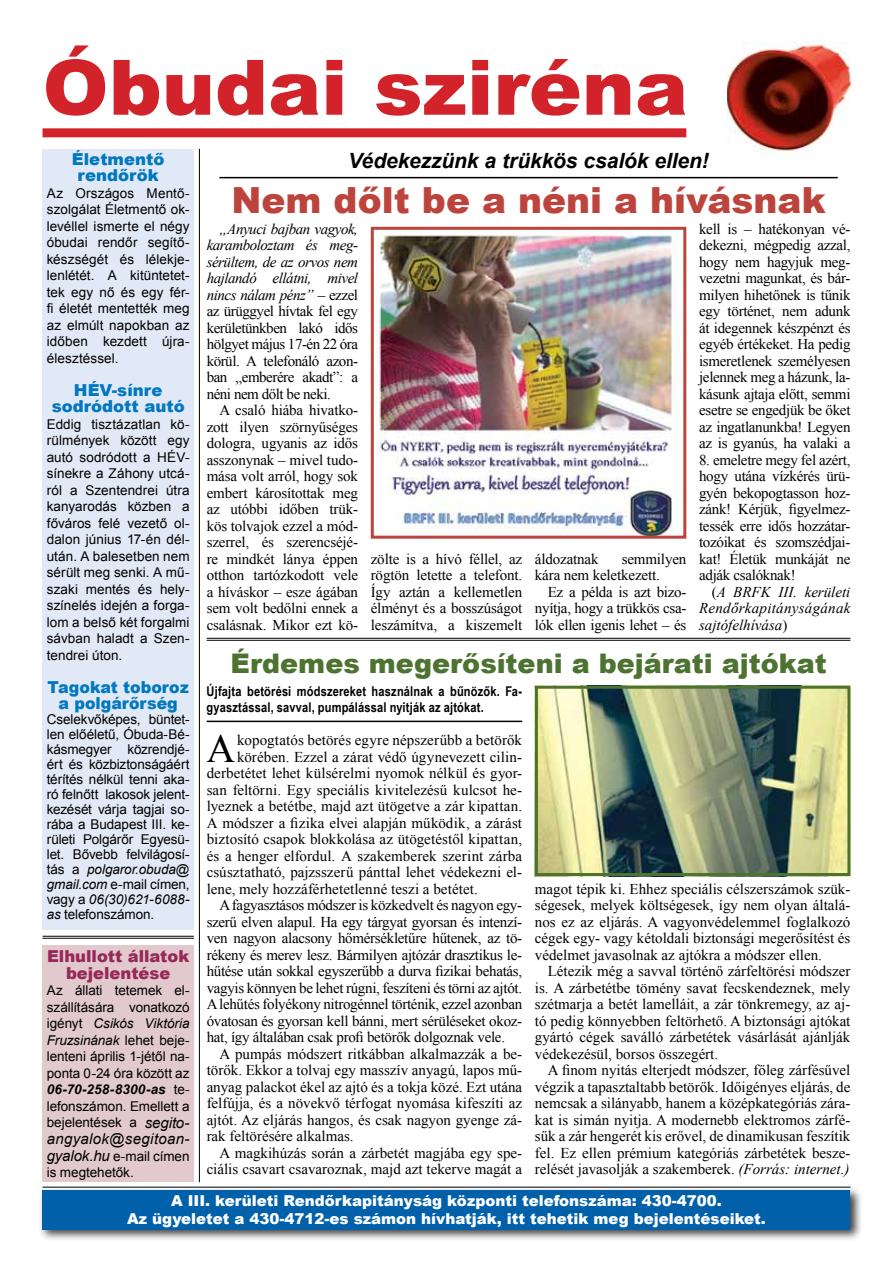
<style>
.page{position:relative;width:893px;height:1263px;background:#fff}
.page>*{position:absolute;margin:0;border:0;box-sizing:border-box;transform-origin:0 0}
.t1{font:900 76.5px "Arial";color:#d2232a;scale:1.04 1}
.t2{font:39.9px "Times New Roman";color:#000}
.t3{font:900 36px "Arial";color:#bd443d}
.t4{font:900 27px "Arial";color:#4d7331}
.t5{font:italic 700 21px "Arial";letter-spacing:-.005em;color:#000}
.t6{font:900 16.5px/16.5px "Arial";color:#0078c0;text-align:center}
.t7{font:900 16.5px/16.5px "Arial";color:#972958;text-align:center}
.t8{font:900 16.5px/16.5px "Arial";color:#0078c0;text-align:center;scale:.96 1}
.t9{font:15px/16.5px "Times New Roman";letter-spacing:-.005em;color:#000;text-align:justify}
.t10{font:900 15px/18px "Arial";color:#fff;text-align:center}
.t11{font:italic 15px/16.5px "Times New Roman";letter-spacing:.01em;color:#000;text-align:justify}
.t12{font:italic 15px "Arial";letter-spacing:.02em;color:#000}
.t13{font:13.5px/16.5px "Arial";color:#000;text-align:justify}
.t14{font:700 13.5px/16.5px "Arial Narrow";letter-spacing:.015em;color:#000}
.s1{font-style:italic}
.s2{font-weight:700;font-style:italic}
.s3{font-style:italic;font-size:15px}
.s4{font-style:normal}
</style>
<div class="page">
<div style="left:39px;top:1186px;width:824px;height:56px;background:#000;opacity:.75"></div>
<div style="left:43px;top:1190px;width:807px;height:40px;background:#0060aa"></div>
<hr style="left:43px;top:1187px;width:807px;height:1px;background:#000">
<img style="left:727px;top:41px;width:123px;height:111px">
<div style="left:43px;top:128px;width:643px;height:9px;background:#d2232a"></div>
<div style="left:43px;top:149px;width:151px;height:780px;background:#e2e9f6"></div>
<hr style="left:199px;top:149px;width:1px;height:1033px;background:#000">
<div style="left:43px;top:945px;width:151px;height:237px;background:#e1c9cd"></div>
<hr style="left:43px;top:936px;width:151px;height:1px;background:#000">
<hr style="left:43px;top:938px;width:151px;height:1px;background:#000">
<hr style="left:219px;top:177px;width:619px;height:1px;background:#000">
<img style="left:378px;top:233px;width:297px;height:302px">
<div style="left:371px;top:227px;width:315px;height:312px;border:3px solid #bd443d"></div>
<hr style="left:207px;top:721px;width:315px;height:1px;background:#000">
<img style="left:539px;top:690px;width:307px;height:182px">
<div style="left:535px;top:686px;width:315px;height:190px;border:3px solid #4d7331"></div>
<hr style="left:207px;top:638px;width:643px;height:1px;background:#000">
<hr style="left:207px;top:640px;width:643px;height:1px;background:#000">
<h1 class="t1" style="left:43px;top:32px;width:622px">Óbudai sziréna</h1>
<p class="t6" style="left:72px;top:150px;width:94px">Életmentő rendőrök</p>
<p class="t13" style="left:47px;top:185px;width:144px">Az Országos Mentő&shy;szolgálat Életmentő ok&shy;levéllel ismerte el négy óbudai rendőr segítő&shy;készségét és lélekje&shy;lenlétét. A kitüntetet&shy;tek egy nő és egy fér&shy;fi életét mentették meg az elmúlt napokban az időben kezdett újra&shy;élesztéssel.</p>
<p class="t6" style="left:52px;top:381px;width:134px">HÉV-sínre sodródott autó</p>
<p class="t13" style="left:47px;top:416px;width:144px">Eddig tisztázatlan kö&shy;rülmények között egy autó sodródott a HÉV&shy;sínekre a Záhony utcá&shy;ról a Szentendrei útra kanyarodás közben a főváros felé vezető ol&shy;dalon június 17-én dél&shy;után. A balesetben nem sérült meg senki. A mű&shy;szaki mentés és hely&shy;színelés idején a forga&shy;lom a belső két forgalmi sávban haladt a Szen&shy;tendrei úton.</p>
<p class="t8" style="left:47px;top:678px;width:149px">Tagokat toboroz a polgárőrség</p>
<p class="t13" style="left:47px;top:712px;width:144px;line-height:15px">Cselekvőképes, büntet&shy;len előéletű, Óbuda-Bé&shy;kásmegyer közrendjé&shy;ért és közbiztonságáért térítés nélkül tenni aka&shy;ró felnőtt lakosok jelent&shy;kezését várja tagjai so&shy;rába a Budapest III. ke&shy;rületi Polgárőr Egyesü&shy;let. Bővebb felvilágosí&shy;tás a <span class="s1">polgaror.obuda@ gmail.com</span> e-mail címen, vagy a <span class="s1">06(30)621-6088- as</span> telefonszámon.</p>
<p class="t7" style="left:47px;top:948px;width:144px">Elhullott állatok bejelentése</p>
<p class="t13" style="left:47px;top:983px;width:144px">Az állati tetemek el&shy;szállítására vonatkozó igényt <span class="s1">Csikós Viktória Fruzsinának</span> lehet beje&shy;lenteni április 1-jétől na&shy;ponta 0-24 óra között az <span class="s2">06-70-258-8300-as</span> te&shy;lefonszámon. Emellett a bejelentések a <span class="s3">segito-</span></p>
<p class="t12" style="left:47px;top:1129px;width:144px">angyalok@segitoan-</p>
<p class="t13" style="left:47px;top:1148px;width:144px"><span class="s3">gyalok.hu</span> e-mail címen is megtehetők.</p>
<h3 class="t5" style="left:348px;top:147px;width:362px">Védekezzünk a trükkös csalók ellen!</h3>
<h3 class="t3" style="left:231px;top:174px;width:596px">Nem dőlt be a néni a hívásnak</h3>
<p class="t9" style="left:699px;top:220px;width:153px">kell is – hatékonyan vé&shy;dekezni, mégpedig azzal, hogy nem hagyjuk meg&shy;vezetni magunkat, és bár&shy;milyen hihetőnek is tűnik egy történet, nem adunk át idegennek készpénzt és egyéb értékeket. Ha pedig ismeretlenek személyesen jelennek meg a házunk, la&shy;kásunk ajtaja előtt, semmi esetre se engedjük be őket az ingatlanunkba! Legyen az is gyanús, ha valaki a</p>
<p class="t9" style="left:699px;top:451px;width:153px">8. emeletre megy fel azért, hogy utána vízkérés ürü&shy;gyén bekopogtasson hoz&shy;zánk! Kérjük, figyelmez&shy;tessék erre idős hozzátar&shy;tozóikat és szomszédjai&shy;kat! Életük munkáját ne adják csalóknak!</p>
<p class="t11" style="left:699px;top:583px;width:153px;text-indent:13px"><span class="s4">(</span>A BRFK III. kerületi Rendőrkapitányságának sajtófelhívása<span class="s4">)</span></p>
<p class="t9" style="left:207px;top:220px;width:153px;text-indent:13px"><span class="s1">„Anyuci bajban vagyok, karamboloztam és meg&shy;sérültem, de az orvos nem hajlandó ellátni, mivel nincs nálam pénz”</span> – ezzel az ürüggyel hívtak fel egy kerületünkben lakó idős hölgyet május 17-én 22 óra körül. A telefonáló azon&shy;ban „emberére akadt”: a néni nem dőlt be neki.</p>
<p class="t9" style="left:207px;top:402px;width:153px;text-indent:13px">A csaló hiába hivatko&shy;zott ilyen szörnyűséges dologra, ugyanis az idős asszonynak – mivel tudo&shy;mása volt arról, hogy sok embert károsítottak meg az utóbbi időben trük&shy;kös tolvajok ezzel a mód&shy;szerrel, és szerencséjé&shy;re mindkét lánya éppen otthon tartózkodott vele a híváskor – esze ágában sem volt bedőlni ennek a csalásnak. Mikor ezt kö-</p>
<p class="t9" style="left:371px;top:550px;width:153px">zölte is a hívó féllel, az rögtön letette a telefont.<br>Így aztán a kellemetlen élményt és a bosszúságot leszámítva, a kiszemelt</p>
<p class="t9" style="left:535px;top:550px;width:65px">áldozatnak</p>
<p class="t9" style="left:535px;top:550px;width:153px;text-indent:87px">semmilyen kára nem keletkezett.</p>
<p class="t9" style="left:535px;top:583px;width:153px;text-indent:13px">Ez a példa is azt bizo&shy;nyítja, hogy a trükkös csa&shy;lók ellen igenis lehet – és</p>
<h3 class="t4" style="left:230px;top:643px;width:598px">Érdemes megerősíteni a bejárati ajtókat</h3>
<p class="t14" style="left:207px;top:682px;width:317px">Újfajta betörési módszereket használnak a bűnözők. Fa&shy;gyasztással, savval, pumpálással nyitják az ajtókat.</p>
<h2 class="t2" style="left:206px;top:721px;width:30px">A</h2>
<p class="t9" style="left:237px;top:732px;width:286px">kopogtatós betörés egyre népszerűbb a betörők</p>
<p class="t9" style="left:237px;top:748px;width:286px">körében. Ezzel a zárat védő úgynevezett cilin-</p>
<p class="t9" style="left:207px;top:765px;width:317px">derbetétet lehet külsérelmi nyomok nélkül és gyor-</p>
<p class="t9" style="left:207px;top:781px;width:317px">san feltörni. Egy speciális kivitelezésű kulcsot he-</p>
<p class="t9" style="left:207px;top:798px;width:317px">lyeznek a betétbe, majd azt ütögetve a zár kipattan.</p>
<p class="t9" style="left:207px;top:814px;width:317px">A módszer a fizika elvei alapján működik, a zárást</p>
<p class="t9" style="left:207px;top:831px;width:317px">biztosító csapok blokkolása az ütögetéstől kipattan,</p>
<p class="t9" style="left:207px;top:847px;width:317px">és a henger elfordul. A szakemberek szerint zárba</p>
<p class="t9" style="left:207px;top:864px;width:317px">csúsztatható, pajzsszerű pánttal lehet védekezni el-</p>
<p class="t9" style="left:207px;top:880px;width:273px">lene, mely hozzáférhetetlenné teszi a betétet.</p>
<p class="t9" style="left:219px;top:897px;width:304px">A fagyasztásos módszer is közkedvelt és nagyon egy-</p>
<p class="t9" style="left:207px;top:913px;width:317px">szerű elven alapul. Ha egy tárgyat gyorsan és intenzí-</p>
<p class="t9" style="left:207px;top:930px;width:317px">ven nagyon alacsony hőmérsékletűre hűtenek, az tö-</p>
<p class="t9" style="left:207px;top:946px;width:317px">rékeny és merev lesz. Bármilyen ajtózár drasztikus le-</p>
<p class="t9" style="left:207px;top:963px;width:317px">hűtése után sokkal egyszerűbb a durva fizikai behatás,</p>
<p class="t9" style="left:207px;top:979px;width:317px">vagyis könnyen be lehet rúgni, feszíteni és törni az ajtót.</p>
<p class="t9" style="left:207px;top:996px;width:317px">A lehűtés folyékony nitrogénnel történik, ezzel azonban</p>
<p class="t9" style="left:207px;top:1012px;width:317px">óvatosan és gyorsan kell bánni, mert sérüléseket okoz-</p>
<p class="t9" style="left:207px;top:1029px;width:300px">hat, így általában csak profi betörők dolgoznak vele.</p>
<p class="t9" style="left:219px;top:1045px;width:304px">A pumpás módszert ritkábban alkalmazzák a be-</p>
<p class="t9" style="left:207px;top:1062px;width:317px">törők. Ekkor a tolvaj egy masszív anyagú, lapos mű-</p>
<p class="t9" style="left:207px;top:1078px;width:317px">anyag palackot ékel az ajtó és a tokja közé. Ezt utána</p>
<p class="t9" style="left:207px;top:1095px;width:317px">felfújja, és a növekvő térfogat nyomása kifeszíti az</p>
<p class="t9" style="left:207px;top:1111px;width:317px">ajtót. Az eljárás hangos, és csak nagyon gyenge zá-</p>
<p class="t9" style="left:207px;top:1128px;width:149px">rak feltörésére alkalmas.</p>
<p class="t9" style="left:219px;top:1144px;width:304px">A magkihúzás során a zárbetét magjába egy spe-</p>
<p class="t9" style="left:207px;top:1161px;width:317px">ciális csavart csavaroznak, majd azt tekerve magát a</p>
<p class="t9" style="left:535px;top:880px;width:317px">magot tépik ki. Ehhez speciális célszerszámok szük&shy;ségesek, melyek költségesek, így nem olyan általá&shy;nos ez az eljárás. A vagyonvédelemmel foglalkozó cégek egy- vagy kétoldali biztonsági megerősítést és védelmet javasolnak az ajtókra a módszer ellen.</p>
<p class="t9" style="left:535px;top:963px;width:317px;text-indent:13px">Létezik még a savval történő zárfeltörési módszer is. A zárbetétbe tömény savat fecskendeznek, mely szétmarja a betét lamelláit, a zár tönkremegy, az aj&shy;tó pedig könnyebben feltörhető. A biztonsági ajtókat gyártó cégek saválló zárbetétek vásárlását ajánlják védekezésül, borsos összegért.</p>
<p class="t9" style="left:535px;top:1062px;width:317px;text-indent:13px">A finom nyitás elterjedt módszer, főleg zárfésűvel végzik a tapasztaltabb betörők. Időigényes eljárás, de nemcsak a silányabb, hanem a középkategóriás zára&shy;kat is simán nyitja. A modernebb elektromos zárfé&shy;sűk a zár hengerét kis erővel, de dinamikusan feszítik fel. Ez ellen prémium kategóriás zárbetétek besze&shy;relését javasolják a szakemberek. <span class="s1">(Forrás: internet.)</span></p>
<p class="t10" style="left:127px;top:1191px;width:640px">A III. kerületi Rendőrkapitányság központi telefonszáma: 430-4700.<br>Az ügyeletet a 430-4712-es számon hívhatják, itt tehetik meg bejelentéseiket.</p>
</div>
